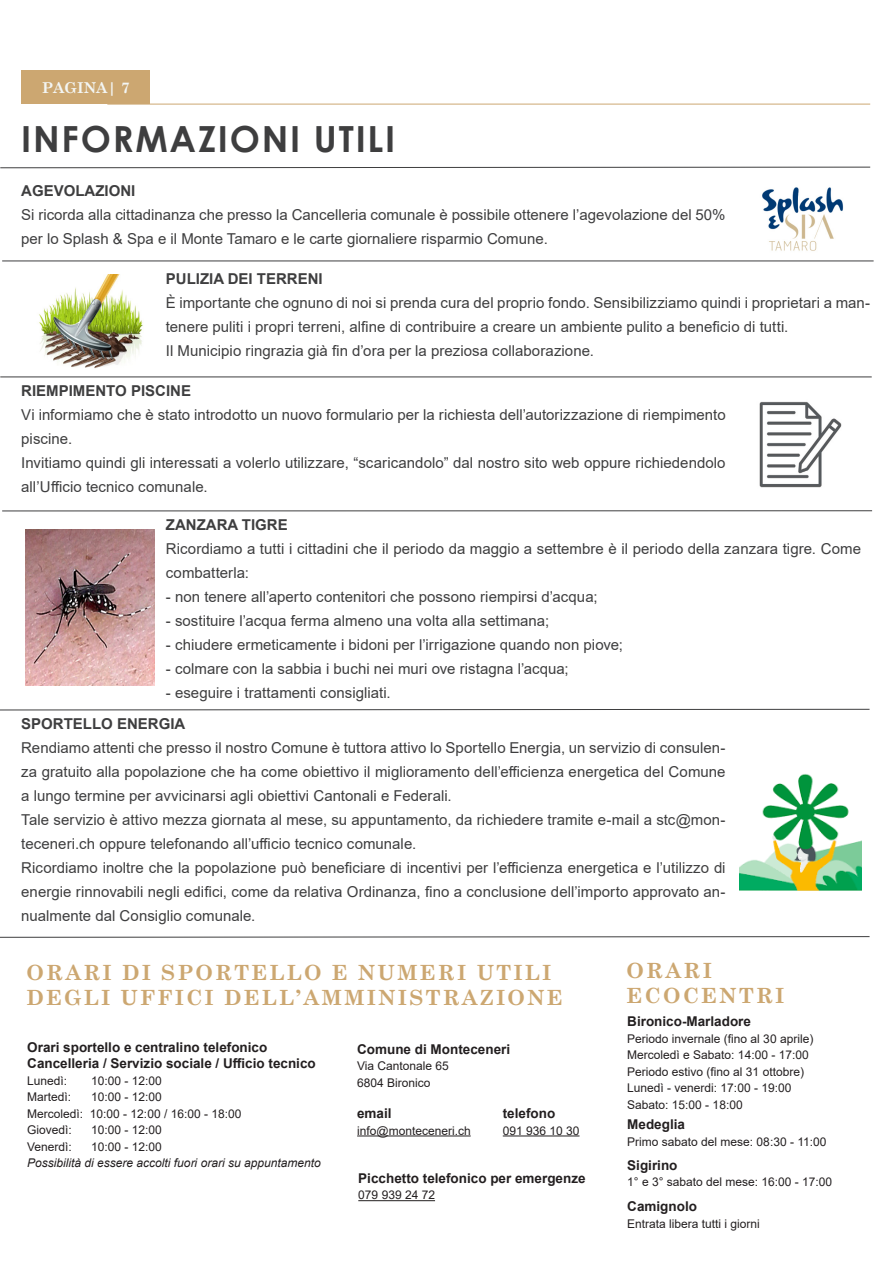
<style>
.page{position:relative;width:893px;height:1263px;background:#fff}
.page>*{position:absolute;margin:0;border:0;box-sizing:border-box;transform-origin:0 0}
.t1{font:700 36px "Century Gothic";letter-spacing:.05em;color:#3e3e3f}
.t2{font:700 21px/25.2px "Century Schoolbook";letter-spacing:.1em;color:#cca771}
.t3{font:15px/24px "Arial";color:#3e3e3f}
.t4{font:700 15px "Arial";color:#3e3e3f}
.t5{font:700 15px "Century Schoolbook";color:#f3f6f4}
.t6{font:700 13.5px "Arial";color:#231f20}
.t7{font:12px "Arial";color:#231f20}
.t8{font:italic 12px "Arial";color:#231f20}
</style>
<div class="page">
<hr style="left:107px;top:104px;width:763px;height:1px;background:#cca771">
<div style="left:21px;top:70px;width:129px;height:34px;background:#cca771"></div>
<hr style="left:358px;top:1200px;width:77px;height:1px;background:#231f20">
<hr style="left:357px;top:1135px;width:114px;height:1px;background:#231f20">
<svg style="left:0;top:167px;width:871px;height:1px"></svg>
<hr style="left:0;top:377px;width:872px;height:1px;background:#3e3e3f">
<hr style="left:2px;top:510px;width:870px;height:1px;background:#3e3e3f">
<svg style="left:0;top:709px;width:870px;height:1px"></svg>
<img style="left:39px;top:274px;width:104px;height:95px">
<img style="left:759px;top:401px;width:83px;height:87px">
<img style="left:26px;top:530px;width:129px;height:155px">
<img style="left:740px;top:774px;width:121px;height:117px">
<hr style="left:503px;top:1135px;width:76px;height:1px;background:#231f20">
<svg style="left:0;top:936px;width:870px;height:2px;background:#9d9d9e"></svg>
<hr style="left:2px;top:261px;width:872px;height:1px;background:#3e3e3f">
<img style="left:762px;top:187px;width:81px;height:64px">
<p class="t5" style="left:42px;top:76px;width:89px">PAGINA| 7</p>
<p class="t1" style="left:21px;top:112px;width:376px">INFORMAZIONI UTILI</p>
<p class="t4" style="left:21px;top:180px;width:116px">AGEVOLAZIONI</p>
<p class="t3" style="left:21px;top:203px;width:706px">Si ricorda alla cittadinanza che presso la Cancelleria comunale è possibile ottenere l’agevolazione del 50% per lo Splash &amp; Spa e il Monte Tamaro e le carte giornaliere risparmio Comune.</p>
<p class="t4" style="left:166px;top:268px;width:158px">PULIZIA DEI TERRENI</p>
<p class="t3" style="left:166px;top:290px;width:706px">È importante che ognuno di noi si prenda cura del proprio fondo. Sensibilizziamo quindi i proprietari a man&shy;tenere puliti i propri terreni, alfine di contribuire a creare un ambiente pulito a beneficio di tutti.</p>
<p class="t3" style="left:166px;top:338px;width:430px">Il Municipio ringrazia già fin d’ora per la preziosa collaborazione.</p>
<p class="t4" style="left:21px;top:380px;width:171px">RIEMPIMENTO PISCINE</p>
<p class="t3" style="left:21px;top:403px;width:706px">Vi informiamo che è stato introdotto un nuovo formulario per la richiesta dell’autorizzazione di riempimento piscine.</p>
<p class="t3" style="left:21px;top:451px;width:706px">Invitiamo quindi gli interessati a volerlo utilizzare, “scaricandolo” dal nostro sito web oppure richiedendolo all’Ufficio tecnico comunale.</p>
<p class="t4" style="left:166px;top:514px;width:123px">ZANZARA TIGRE</p>
<p class="t3" style="left:166px;top:537px;width:697px">Ricordiamo a tutti i cittadini che il periodo da maggio a settembre è il periodo della zanzara tigre. Come combatterla:</p>
<p class="t3" style="left:166px;top:585px;width:433px">- non tenere all’aperto contenitori che possono riempirsi d’acqua;</p>
<p class="t3" style="left:166px;top:609px;width:385px">- sostituire l’acqua ferma almeno una volta alla settimana;</p>
<p class="t3" style="left:166px;top:633px;width:459px">- chiudere ermeticamente i bidoni per l’irrigazione quando non piove;</p>
<p class="t3" style="left:166px;top:657px;width:404px">- colmare con la sabbia i buchi nei muri ove ristagna l’acqua;</p>
<p class="t3" style="left:166px;top:681px;width:226px">- eseguire i trattamenti consigliati.</p>
<p class="t4" style="left:21px;top:713px;width:166px">SPORTELLO ENERGIA</p>
<p class="t3" style="left:21px;top:736px;width:706px;text-align:justify">Rendiamo attenti che presso il nostro Comune è tuttora attivo lo Sportello Energia, un servizio di consulen&shy;za gratuito alla popolazione che ha come obiettivo il miglioramento dell’efficienza energetica del Comune a lungo termine per avvicinarsi agli obiettivi Cantonali e Federali.</p>
<p class="t3" style="left:21px;top:808px;width:706px">Tale servizio è attivo mezza giornata al mese, su appuntamento, da richiedere tramite e-mail a stc@mon&shy;teceneri.ch oppure telefonando all’ufficio tecnico comunale.</p>
<p class="t3" style="left:21px;top:856px;width:706px;text-align:justify">Ricordiamo inoltre che la popolazione può beneficiare di incentivi per l’efficienza energetica e l’utilizzo di energie rinnovabili negli edifici, come da relativa Ordinanza, fino a conclusione dell’importo approvato an&shy;nualmente dal Consiglio comunale.</p>
<p class="t2" style="left:27px;top:958px;width:538px">ORARI DI SPORTELLO E NUMERI UTILI<br>DEGLI UFFICI DELL’AMMINISTRAZIONE</p>
<p class="t6" style="left:27px;top:1038px;width:242px">Orari sportello e centralino telefonico</p>
<p class="t6" style="left:27px;top:1054px;width:290px">Cancelleria / Servizio sociale / Ufficio tecnico</p>
<p class="t7" style="left:27px;top:1072px;width:42px">Lunedì:</p>
<p class="t7" style="left:91px;top:1072px;width:72px">10:00 - 12:00</p>
<p class="t7" style="left:27px;top:1089px;width:46px">Martedì:</p>
<p class="t7" style="left:91px;top:1089px;width:72px">10:00 - 12:00</p>
<p class="t7" style="left:27px;top:1105px;width:216px">Mercoledì: 10:00 - 12:00 / 16:00 - 18:00</p>
<p class="t7" style="left:27px;top:1122px;width:46px">Giovedì:</p>
<p class="t7" style="left:91px;top:1122px;width:72px">10:00 - 12:00</p>
<p class="t7" style="left:27px;top:1138px;width:46px">Venerdì:</p>
<p class="t7" style="left:91px;top:1138px;width:72px">10:00 - 12:00</p>
<p class="t8" style="left:27px;top:1155px;width:295px">Possibilità di essere accolti fuori orari su appuntamento</p>
<p class="t6" style="left:358px;top:1169px;width:229px">Picchetto telefonico per emergenze</p>
<p class="t7" style="left:358px;top:1187px;width:78px">079 939 24 72</p>
<p class="t6" style="left:357px;top:1039px;width:155px">Comune di Monteceneri</p>
<p class="t7" style="left:357px;top:1058px;width:93px">Via Cantonale 65</p>
<p class="t7" style="left:357px;top:1074px;width:75px">6804 Bironico</p>
<p class="t6" style="left:503px;top:1104px;width:54px">telefono</p>
<p class="t7" style="left:503px;top:1122px;width:78px">091 936 10 30</p>
<p class="t6" style="left:357px;top:1104px;width:36px">email</p>
<p class="t7" style="left:357px;top:1122px;width:115px">info@monteceneri.ch</p>
<p class="t2" style="left:627px;top:957px;width:159px">ORARI<br>ECOCENTRI</p>
<p class="t6" style="left:627px;top:1012px;width:125px">Bironico-Marladore</p>
<p class="t7" style="left:627px;top:1030px;width:188px">Periodo invernale (fino al 30 aprile)</p>
<p class="t7" style="left:627px;top:1047px;width:183px">Mercoledì e Sabato: 14:00 - 17:00</p>
<p class="t7" style="left:627px;top:1063px;width:178px">Periodo estivo (fino al 31 ottobre)</p>
<p class="t7" style="left:627px;top:1080px;width:166px">Lunedì - venerdi: 17:00 - 19:00</p>
<p class="t7" style="left:627px;top:1096px;width:117px">Sabato: 15:00 - 18:00</p>
<p class="t6" style="left:627px;top:1115px;width:59px">Medeglia</p>
<p class="t7" style="left:627px;top:1133px;width:201px">Primo sabato del mese: 08:30 - 11:00</p>
<p class="t6" style="left:627px;top:1156px;width:52px">Sigirino</p>
<p class="t7" style="left:627px;top:1174px;width:207px">1° e 3° sabato del mese: 16:00 - 17:00</p>
<p class="t6" style="left:627px;top:1197px;width:71px">Camignolo</p>
<p class="t7" style="left:627px;top:1215px;width:134px">Entrata libera tutti i giorni</p>
</div>
